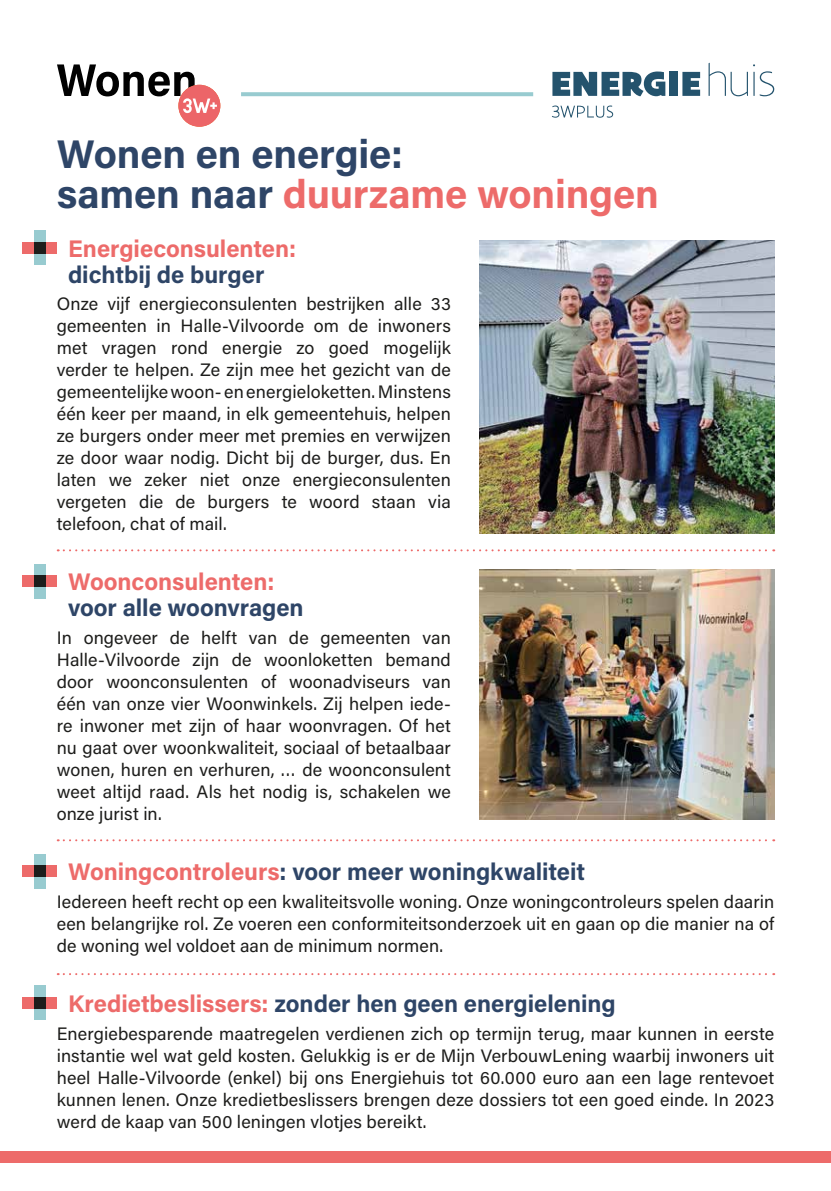
<style>
.page{position:relative;width:831px;height:1191px;background:#fff}
.page>*{position:absolute;margin:0;border:0;box-sizing:border-box;transform-origin:0 0}
.t1{font:700 40px/40px "Acumin Pro";letter-spacing:-.005em;color:#2e4567}
.t2{font:700 24px "Acumin Pro";color:#2e4567}
.t3{font:700 24px "Acumin Pro";color:#ed6b6a}
.t4{font:18px/22px "Acumin Pro";letter-spacing:.005em;color:#1d1d1b;text-align:justify}
.s1{color:#ed6b6a}
</style>
<div class="page">
<div style="left:23px;top:242px;width:34px;height:11px;background:#ed6b6a"></div>
<div style="left:34px;top:231px;width:11px;height:34px;background:#98cbd0"></div>
<div style="left:34px;top:242px;width:11px;height:11px;background:#1d1d1b"></div>
<div style="left:23px;top:576px;width:34px;height:11px;background:#ed6b6a"></div>
<div style="left:34px;top:564px;width:11px;height:34px;background:#98cbd0"></div>
<div style="left:34px;top:576px;width:11px;height:11px;background:#1d1d1b"></div>
<div style="left:23px;top:865px;width:34px;height:12px;background:#ed6b6a"></div>
<div style="left:34px;top:854px;width:11px;height:34px;background:#98cbd0"></div>
<div style="left:34px;top:865px;width:11px;height:12px;background:#1d1d1b"></div>
<div style="left:23px;top:997px;width:34px;height:11px;background:#ed6b6a"></div>
<div style="left:34px;top:986px;width:11px;height:34px;background:#98cbd0"></div>
<div style="left:34px;top:997px;width:11px;height:11px;background:#1d1d1b"></div>
<div style="left:0;top:1151px;width:831px;height:11px;background:#ed6b6a"></div>
<div style="left:178px;top:85px;width:42px;height:42px;background:#ec6568;border-radius:50%"></div>
<svg style="left:57px;top:64px;width:160px;height:49px"></svg>
<img style="left:479px;top:240px;width:295px;height:293px">
<img style="left:479px;top:569px;width:295px;height:250px">
<svg style="left:58px;top:549px;width:716px;height:2px"></svg>
<svg style="left:58px;top:839px;width:716px;height:2px"></svg>
<svg style="left:58px;top:973px;width:716px;height:2px"></svg>
<svg style="left:241px;top:92px;width:292px;height:4px"></svg>
<svg style="left:552px;top:71px;width:113px;height:25px"></svg>
<div style="left:669px;top:72px;width:9px;height:24px;background:#24536d"></div>
<svg style="left:682px;top:72px;width:18px;height:24px"></svg>
<svg style="left:708px;top:63px;width:66px;height:33px"></svg>
<svg style="left:552px;top:105px;width:61px;height:13px"></svg>
<h1 class="t1" style="left:57px;top:132px;width:603px">Wonen en energie:<br>samen naar <span class="s1">duurzame woningen</span></h1>
<h2 class="t3" style="left:68px;top:231px;width:229px">Energieconsulenten:</h2>
<h2 class="t2" style="left:68px;top:257px;width:198px">dichtbij de burger</h2>
<p class="t4" style="left:57px;top:292px;width:396px">Onze vijf energieconsulenten bestrijken alle 33 gemeenten in Halle-Vilvoorde om de inwoners met vragen rond energie zo goed mogelijk verder te helpen. Ze zijn mee het gezicht van de gemeentelijke woon- en energieloketten. Minstens één keer per maand, in elk gemeentehuis, helpen ze burgers onder meer met premies en verwijzen ze door waar nodig. Dicht bij de burger, dus. En laten we zeker niet onze energieconsulenten vergeten die de burgers te woord staan via telefoon, chat of mail.</p>
<h2 class="t3" style="left:68px;top:565px;width:208px">Woonconsulenten:</h2>
<h2 class="t2" style="left:68px;top:591px;width:237px">voor alle woonvragen</h2>
<p class="t4" style="left:57px;top:626px;width:396px">In ongeveer de helft van de gemeenten van Halle-Vilvoorde zijn de woonloketten bemand door woonconsulenten of woonadviseurs van één van onze vier Woonwinkels. Zij helpen iede&shy;re inwoner met zijn of haar woonvragen. Of het nu gaat over woonkwaliteit, sociaal of betaalbaar wonen, huren en verhuren, … de woonconsulent weet altijd raad. Als het nodig is, schakelen we onze jurist in.</p>
<h2 class="t2" style="left:68px;top:855px;width:518px"><span class="s1">Woningcontroleurs</span>: voor meer woningkwaliteit</h2>
<p class="t4" style="left:57px;top:890px;width:719px">Iedereen heeft recht op een kwaliteitsvolle woning. Onze woningcontroleurs spelen daarin een belangrijke rol. Ze voeren een conformiteitsonderzoek uit en gaan op die manier na of de woning wel voldoet aan de minimum normen.</p>
<h2 class="t2" style="left:68px;top:986px;width:549px"><span class="s1">Kredietbeslissers:</span> zonder hen geen energielening</h2>
<p class="t4" style="left:57px;top:1021px;width:719px">Energiebesparende maatregelen verdienen zich op termijn terug, maar kunnen in eerste instantie wel wat geld kosten. Gelukkig is er de Mijn VerbouwLening waarbij inwoners uit heel Halle-Vilvoorde (enkel) bij ons Energiehuis tot 60.000 euro aan een lage rentevoet kunnen lenen. Onze kredietbeslissers brengen deze dossiers tot een goed einde. In 2023 werd de kaap van 500 leningen vlotjes bereikt.</p>
</div>
